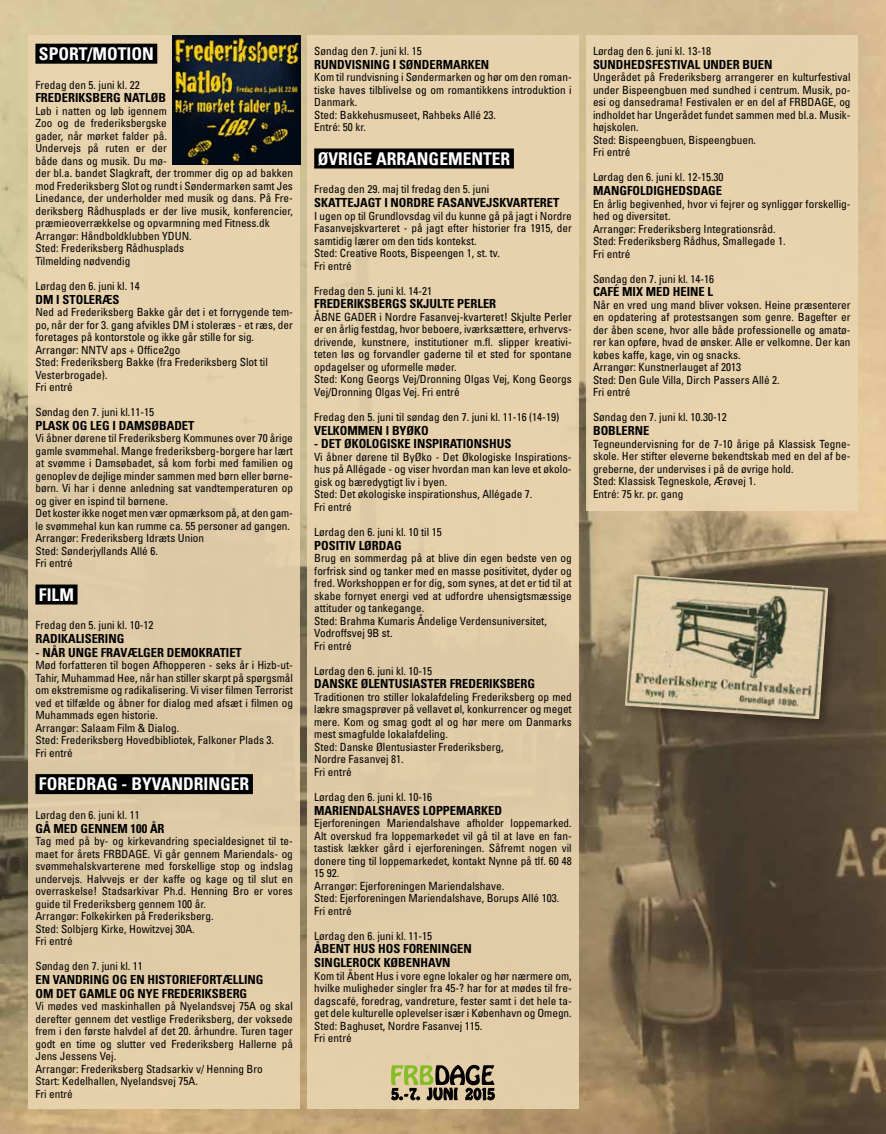
<style>
.page{position:relative;width:886px;height:1134px;background:#fff}
.page>*{position:absolute;margin:0;border:0;box-sizing:border-box;transform-origin:0 0}
.t1{font:700 condensed 17.5px "Univers";color:#fff}
.t2{font:700 condensed 12.5px/13.8px "Univers";color:#000}
.t3{font:condensed 11.25px/12.5px "Univers";color:#000}
</style>
<div class="page">
<img style="left:0;top:0;width:886px;height:1134px">
<div style="left:28px;top:35px;width:272px;height:1074px;background:#e2cea9"></div>
<div style="left:307px;top:35px;width:272px;height:1074px;background:#ead5b0"></div>
<div style="left:586px;top:35px;width:271px;height:476px;background:#ead5b0"></div>
<div style="left:35px;top:44px;width:122px;height:20px;background:#000"></div>
<div style="left:35px;top:584px;width:43px;height:20px;background:#000"></div>
<div style="left:35px;top:774px;width:218px;height:20px;background:#000"></div>
<img style="left:172px;top:35px;width:128px;height:130px">
<div style="left:314px;top:148px;width:200px;height:20px;background:#000"></div>
<div style="left:623px;top:573px;width:216px;height:158px;background:#000;opacity:.25"></div>
<img style="left:625px;top:574px;width:203px;height:145px">
<svg style="left:391px;top:1065px;width:104px;height:35px"></svg>
<h1 class="t1" style="left:39px;top:43px;width:116px">SPORT/MOTION</h1>
<p class="t3" style="left:35px;top:78px;width:106px">Fredag den 5. juni kl. 22</p>
<p class="t2" style="left:35px;top:91px;width:132px">FREDERIKSBERG NATLØB</p>
<p class="t3" style="left:35px;top:104px;width:259px">Løb i natten og løb igennem<br>Zoo og de frederiksbergske<br>gader, når mørket falder på.<br>Undervejs på ruten er der<br>både dans og musik. Du mø-<br>der bl.a. bandet Slagkraft, der trommer dig op ad bakken mod Frederiksberg Slot og rundt i Søndermarken samt Jes Linedance, der underholder med musik og dans. På Fre&shy;deriksberg Rådhusplads er der live musik, konferencier, præmieoverrækkelse og opvarmning med Fitness.dk Arrangør: Håndboldklubben YDUN.<br>Sted: Frederiksberg Rådhusplads<br>Tilmelding nødvendig</p>
<p class="t3" style="left:35px;top:279px;width:106px">Lørdag den 6. juni kl. 14</p>
<p class="t2" style="left:35px;top:292px;width:86px">DM I STOLERÆS</p>
<p class="t3" style="left:35px;top:306px;width:259px">Ned ad Frederiksberg Bakke går det i et forrygende tem&shy;po, når der for 3. gang afvikles DM i stoleræs - et ræs, der foretages på kontorstole og ikke går stille for sig.<br>Arrangør: NNTV aps + Office2go<br>Sted: Frederiksberg Bakke (fra Frederiksberg Slot til Vesterbrogade).<br>Fri entré</p>
<p class="t3" style="left:35px;top:406px;width:120px">Søndag den 7. juni kl.11-15</p>
<p class="t2" style="left:35px;top:418px;width:161px">PLASK OG LEG I DAMSØBADET</p>
<p class="t3" style="left:35px;top:432px;width:259px">Vi åbner dørene til Frederiksberg Kommunes over 70 årige gamle svømmehal. Mange frederiksberg-borgere har lært at svømme i Damsøbadet, så kom forbi med familien og genoplev de dejlige minder sammen med børn eller børne&shy;børn. Vi har i denne anledning sat vandtemperaturen op og giver en ispind til børnene.<br>Det koster ikke noget men vær opmærksom på, at den gam&shy;le svømmehal kun kan rumme ca. 55 personer ad gangen.<br>Arrangør: Frederiksberg Idræts Union<br>Sted: Sønderjyllands Allé 6.<br>Fri entré</p>
<h1 class="t1" style="left:39px;top:584px;width:36px">FILM</h1>
<p class="t3" style="left:35px;top:619px;width:120px">Fredag den 5. juni kl. 10-12</p>
<p class="t2" style="left:35px;top:632px;width:90px">RADIKALISERING</p>
<p class="t2" style="left:35px;top:645px;width:208px">- NÅR UNGE FRAVÆLGER DEMOKRATIET</p>
<p class="t3" style="left:35px;top:659px;width:259px">Mød forfatteren til bogen Afhopperen - seks år i Hizb-ut-Tahir, Muhammad Hee, når han stiller skarpt på spørgsmål om ekstremisme og radikalisering. Vi viser filmen Terrorist ved et tilfælde og åbner for dialog med afsæt i filmen og Muhammads egen historie.<br>Arrangør: Salaam Film &amp; Dialog.<br>Sted: Frederiksberg Hovedbibliotek, Falkoner Plads 3.<br>Fri entré</p>
<h1 class="t1" style="left:39px;top:773px;width:212px">FOREDRAG - BYVANDRINGER</h1>
<p class="t3" style="left:35px;top:808px;width:106px">Lørdag den 6. juni kl. 11</p>
<p class="t2" style="left:35px;top:821px;width:131px">GÅ MED GENNEM 100 ÅR</p>
<p class="t3" style="left:35px;top:835px;width:259px">Tag med på by- og kirkevandring specialdesignet til te&shy;maet for årets FRBDAGE. Vi går gennem Mariendals- og svømmehalskvarterene med forskellige stop og indslag undervejs. Halvvejs er der kaffe og kage og til slut en overraskelse! Stadsarkivar Ph.d. Henning Bro er vores guide til Frederiksberg gennem 100 år.<br>Arrangør: Folkekirken på Frederiksberg.<br>Sted: Solbjerg Kirke, Howitzvej 30A.<br>Fri entré</p>
<p class="t3" style="left:35px;top:960px;width:109px">Søndag den 7. juni kl. 11</p>
<p class="t2" style="left:35px;top:972px;width:230px">EN VANDRING OG EN HISTORIEFORTÆLLING<br>OM DET GAMLE OG NYE FREDERIKSBERG</p>
<p class="t3" style="left:35px;top:1000px;width:259px">Vi mødes ved maskinhallen på Nyelandsvej 75A og skal derefter gennem det vestlige Frederiksberg, der voksede frem i den første halvdel af det 20. århundre. Turen tager godt en time og slutter ved Frederiksberg Hallerne på Jens Jessens Vej.<br>Arrangør: Frederiksberg Stadsarkiv v/ Henning Bro<br>Start: Kedelhallen, Nyelandsvej 75A.<br>Fri entré</p>
<p class="t3" style="left:314px;top:45px;width:109px">Søndag den 7. juni kl. 15</p>
<p class="t2" style="left:314px;top:57px;width:177px">RUNDVISNING I SØNDERMARKEN</p>
<p class="t3" style="left:314px;top:71px;width:259px">Kom til rundvisning i Søndermarken og hør om den roman&shy;tiske haves tilblivelse og om romantikkens introduktion i Danmark.<br>Sted: Bakkehusmuseet, Rahbeks Allé 23.<br>Entré: 50 kr.</p>
<h1 class="t1" style="left:318px;top:148px;width:194px">ØVRIGE ARRANGEMENTER</h1>
<p class="t3" style="left:314px;top:183px;width:176px">Fredag den 29. maj til fredag den 5. juni</p>
<p class="t2" style="left:314px;top:196px;width:247px">SKATTEJAGT I NORDRE FASANVEJSKVARTERET</p>
<p class="t3" style="left:314px;top:209px;width:259px">I ugen op til Grundlovsdag vil du kunne gå på jagt i Nordre Fasanvejskvarteret - på jagt efter historier fra 1915, der samtidig lærer om den tids kontekst.<br>Sted: Creative Roots, Bispeengen 1, st. tv.<br>Fri entré</p>
<p class="t3" style="left:314px;top:284px;width:120px">Fredag den 5. juni kl. 14-21</p>
<p class="t2" style="left:314px;top:297px;width:183px">FREDERIKSBERGS SKJULTE PERLER</p>
<p class="t3" style="left:314px;top:310px;width:259px">ÅBNE GADER i Nordre Fasanvej-kvarteret! Skjulte Perler er en årlig festdag, hvor beboere, iværksættere, erhvervs&shy;drivende, kunstnere, institutioner m.fl. slipper kreativi&shy;teten løs og forvandler gaderne til et sted for spontane opdagelser og uformelle møder.<br>Sted: Kong Georgs Vej/Dronning Olgas Vej, Kong Georgs Vej/Dronning Olgas Vej. Fri entré</p>
<p class="t3" style="left:314px;top:410px;width:246px">Fredag den 5. juni til søndag den 7. juni kl. 11-16 (14-19)</p>
<p class="t2" style="left:314px;top:423px;width:116px">VELKOMMEN I BYØKO</p>
<p class="t2" style="left:314px;top:437px;width:199px">- DET ØKOLOGISKE INSPIRATIONSHUS</p>
<p class="t3" style="left:314px;top:450px;width:259px">Vi åbner dørene til ByØko - Det Økologiske Inspirations&shy;hus på Allégade - og viser hvordan man kan leve et økolo&shy;gisk og bæredygtigt liv i byen.<br>Sted: Det økologiske inspirationshus, Allégade 7.<br>Fri entré</p>
<p class="t3" style="left:314px;top:525px;width:129px">Lørdag den 6. juni kl. 10 til 15</p>
<p class="t2" style="left:314px;top:538px;width:89px">POSITIV LØRDAG</p>
<p class="t3" style="left:314px;top:552px;width:259px">Brug en sommerdag på at blive din egen bedste ven og forfrisk sind og tanker med en masse positivitet, dyder og fred. Workshoppen er for dig, som synes, at det er tid til at skabe fornyet energi ved at udfordre uhensigtsmæssige attituder og tankegange.<br>Sted: Brahma Kumaris Åndelige Verdensuniversitet, Vodroffsvej 9B st.<br>Fri entré</p>
<p class="t3" style="left:314px;top:664px;width:120px">Lørdag den 6. juni kl. 10-15</p>
<p class="t2" style="left:314px;top:677px;width:222px">DANSKE ØLENTUSIASTER FREDERIKSBERG</p>
<p class="t3" style="left:314px;top:690px;width:259px">Traditionen tro stiller lokalafdeling Frederiksberg op med lækre smagsprøver på vellavet øl, konkurrencer og meget mere. Kom og smag godt øl og hør mere om Danmarks mest smagfulde lokalafdeling.<br>Sted: Danske Ølentusiaster Frederiksberg,<br>Nordre Fasanvej 81.<br>Fri entré</p>
<p class="t3" style="left:314px;top:790px;width:120px">Lørdag den 6. juni kl. 10-16</p>
<p class="t2" style="left:314px;top:803px;width:189px">MARIENDALSHAVES LOPPEMARKED</p>
<p class="t3" style="left:314px;top:817px;width:259px">Ejerforeningen Mariendalshave afholder loppemarked.<br>Alt overskud fra loppemarkedet vil gå til at lave en fan&shy;tastisk lækker gård i ejerforeningen. Såfremt nogen vil donere ting til loppemarkedet, kontakt Nynne på tlf. 60 48<br>15 92.<br>Arrangør: Ejerforeningen Mariendalshave.<br>Sted: Ejerforeningen Mariendalshave, Borups Allé 103.<br>Fri entré</p>
<p class="t3" style="left:314px;top:929px;width:120px">Lørdag den 6. juni kl. 11-15</p>
<p class="t2" style="left:314px;top:942px;width:159px">ÅBENT HUS HOS FORENINGEN<br>SINGLEROCK KØBENHAVN</p>
<p class="t3" style="left:314px;top:969px;width:259px">Kom til Åbent Hus i vore egne lokaler og hør nærmere om, hvilke muligheder singler fra 45-? har for at mødes til fre&shy;dagscafé, foredrag, vandreture, fester samt i det hele ta&shy;get dele kulturelle oplevelser især i København og Omegn.<br>Sted: Baghuset, Nordre Fasanvej 115.<br>Fri entré</p>
<p class="t3" style="left:593px;top:45px;width:120px">Lørdag den 6. juni kl. 13-18</p>
<p class="t2" style="left:593px;top:57px;width:181px">SUNDHEDSFESTIVAL UNDER BUEN</p>
<p class="t3" style="left:593px;top:71px;width:259px">Ungerådet på Frederiksberg arrangerer en kulturfestival under Bispeengbuen med sundhed i centrum. Musik, po&shy;esi og dansedrama! Festivalen er en del af FRBDAGE, og indholdet har Ungerådet fundet sammen med bl.a. Musik&shy;højskolen.<br>Sted: Bispeengbuen, Bispeengbuen.<br>Fri entré</p>
<p class="t3" style="left:593px;top:171px;width:132px">Lørdag den 6. juni kl. 12-15.30</p>
<p class="t2" style="left:593px;top:184px;width:131px">MANGFOLDIGHEDSDAGE</p>
<p class="t3" style="left:593px;top:197px;width:259px">En årlig begivenhed, hvor vi fejrer og synliggør forskellig&shy;hed og diversitet.<br>Arrangør: Frederiksberg Integrationsråd.<br>Sted: Frederiksberg Rådhus, Smallegade 1.<br>Fri entré</p>
<p class="t3" style="left:593px;top:272px;width:123px">Søndag den 7. juni kl. 14-16</p>
<p class="t2" style="left:593px;top:285px;width:122px">CAFÉ MIX MED HEINE L</p>
<p class="t3" style="left:593px;top:298px;width:259px">Når en vred ung mand bliver voksen. Heine præsenterer en opdatering af protestsangen som genre. Bagefter er der åben scene, hvor alle både professionelle og amatø&shy;rer kan opføre, hvad de ønsker. Alle er velkomne. Der kan købes kaffe, kage, vin og snacks.<br>Arrangør: Kunstnerlauget af 2013<br>Sted: Den Gule Villa, Dirch Passers Allé 2.<br>Fri entré</p>
<p class="t3" style="left:593px;top:411px;width:135px">Søndag den 7. juni kl. 10.30-12</p>
<p class="t2" style="left:593px;top:424px;width:58px">BOBLERNE</p>
<p class="t3" style="left:593px;top:437px;width:259px">Tegneundervisning for de 7-10 årige på Klassisk Tegne&shy;skole. Her stifter eleverne bekendtskab med en del af be&shy;greberne, der undervises i på de øvrige hold.<br>Sted: Klassisk Tegneskole, Ærøvej 1.<br>Entré: 75 kr. pr. gang</p>
</div>
